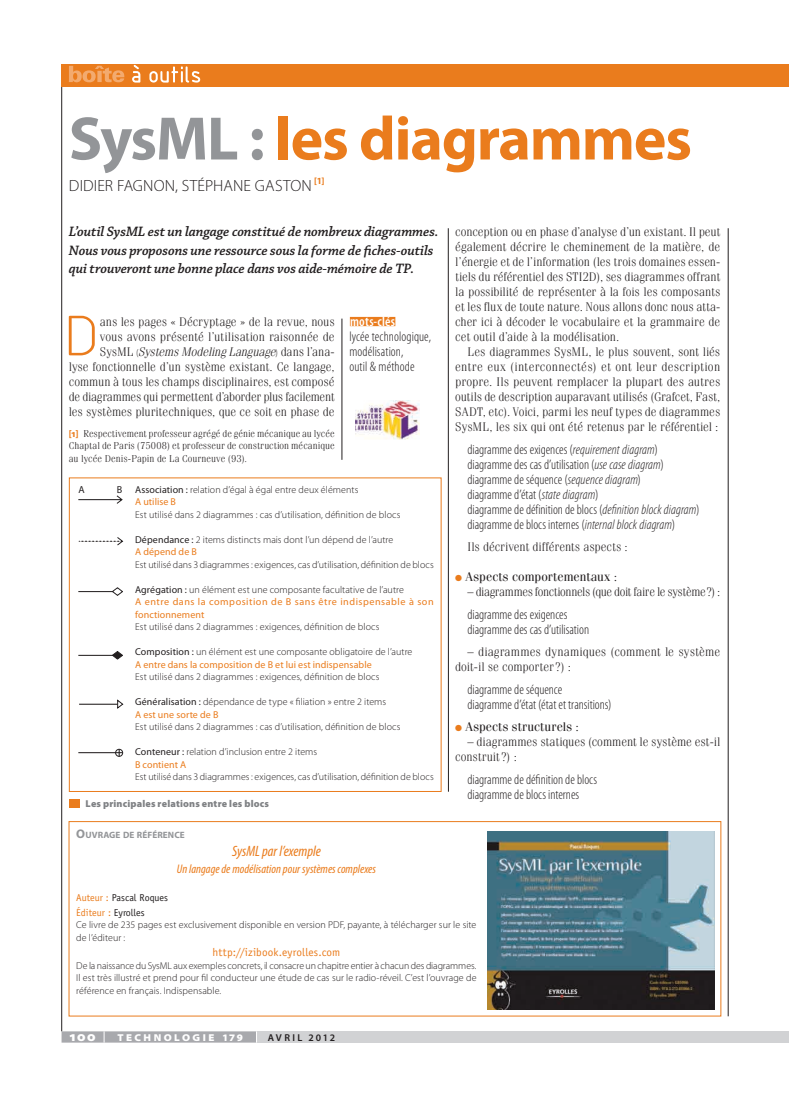
<style>
.page{position:relative;width:797px;height:1105px;background:#fff}
.page>*{position:absolute;margin:0;border:0;box-sizing:border-box;transform-origin:0 0}
.t1{font:700 61.88px "Myriad Pro";letter-spacing:-.02em;color:#ea7c1d}
.t2{font:300 16.25px "Myriad Pro";letter-spacing:.005em;color:#231f20}
.t3{font:italic condensed 15px "Myriad Pro";color:#ea7c1d}
.t4{font:italic 600 14.38px/18.8px "Chaparral Pro";letter-spacing:-.01em;color:#231f20}
.t5{font:300 condensed 13.75px/15px "Myriad Pro";color:#231f20}
.t6{font:600 condensed 13.75px "Myriad Pro";letter-spacing:.015em;color:#fff}
.t7{font:900 semi-expanded 13.75px "Myriad Pro";color:#fff}
.t8{font:300 12.5px/15px "Fenice Std";letter-spacing:-.005em;color:#231f20;text-align:justify}
.t9{font:300 12.5px "Fenice Std";letter-spacing:-.03em;color:#231f20}
.t10{font:12.5px "Fenice Std";letter-spacing:.005em;color:#231f20}
.t11{font:italic condensed 12.5px "Myriad Pro";color:#ea7c1d}
.t12{font:11.25px "Officina Sans Std";letter-spacing:.015em;color:#ea7c1d}
.t13{font:10.25px "Myriad Pro";color:#231f20}
.t14{font:300 10px/12.5px "Myriad Pro";letter-spacing:.005em;color:#231f20}
.t15{font:300 10px/12.5px "Fenice Std";letter-spacing:.005em;color:#231f20;text-align:justify}
.t16{font:10px/12.5px "Myriad Pro";letter-spacing:.045em;color:#ea7c1d}
.t17{font:10px/12.5px "Myriad Pro";letter-spacing:.015em;color:#ea7c1d}
.t18{font:900 10px "Myriad Pro";letter-spacing:.015em;color:#808285}
.t19{font:10px/15px "Officina Sans Std";color:#231f20}
.t20{font:900 semi-expanded 10px "Myriad Pro";letter-spacing:.24em;color:#fff}
.t21{font:600 10px "Myriad Pro";letter-spacing:.205em;color:#231f20}
.t22{font:700 9.12px "Myriad Pro";letter-spacing:.01em;color:#939598}
.s1{color:#939598}
.s2{font-family:"Myriad Pro";font-stretch:condensed;font-size:10px}
.s3{font-style:italic}
.s4{font-family:"Myriad Pro";font-weight:700;color:#ea7c1d}
.s5{font-weight:400}
.s6{font-weight:400;color:#ea7c1d}
.s7{color:#231f20}
.s8{font-weight:300;color:#231f20}
.s9{font-size:12.5px}
.s10{color:#ea7c1d}
</style>
<div class="page">
<hr style="left:61px;top:86px;width:1px;height:945px;background:#231f20">
<div style="left:770px;top:64px;width:18px;height:22px;background:#ea7c1d"></div>
<div style="left:62px;top:64px;width:708px;height:22px;background:#ea7c1d"></div>
<div style="left:256px;top:1031px;width:514px;height:12px;background:#d1d2d4"></div>
<svg style="left:62px;top:1031px;width:195px;height:12px;background:#aeafb2"></svg>
<div style="left:770px;top:1031px;width:18px;height:12px;background:#d1d2d4"></div>
<svg style="left:69px;top:66px;width:55px;height:16px"></svg>
<svg style="left:132px;top:64px;width:9px;height:19px"></svg>
<svg style="left:149px;top:66px;width:52px;height:17px"></svg>
<svg style="left:69px;top:316px;width:26px;height:39px"></svg>
<div style="left:350px;top:317px;width:45px;height:9px;background:#ea7c1d"></div>
<hr style="left:448px;top:228px;width:1px;height:564px;background:#231f20">
<hr style="left:728px;top:228px;width:1px;height:788px;background:#231f20">
<div style="left:69px;top:821px;width:652px;height:195px;border:1px solid #ea7c1d"></div>
<img style="left:487px;top:831px;width:227px;height:178px">
<hr style="left:342px;top:319px;width:1px;height:141px;background:#231f20">
<div style="left:69px;top:478px;width:372px;height:314px;border:1px solid #ea7c1d"></div>
<svg style="left:78px;top:495px;width:45px;height:9px"></svg>
<svg style="left:79px;top:537px;width:44px;height:9px"></svg>
<hr style="left:78px;top:655px;width:43px;height:1px;background:#231f20">
<svg style="left:111px;top:651px;width:12px;height:9px"></svg>
<hr style="left:79px;top:704px;width:43px;height:1px;background:#231f20">
<svg style="left:116px;top:699px;width:7px;height:10px"></svg>
<hr style="left:78px;top:752px;width:45px;height:1px;background:#231f20">
<div style="left:115px;top:749px;width:8px;height:8px;border:1px solid #231f20;border-radius:50%"></div>
<hr style="left:78px;top:591px;width:43px;height:1px;background:#231f20">
<svg style="left:111px;top:587px;width:12px;height:9px"></svg>
<img style="left:356px;top:400px;width:63px;height:39px">
<div style="left:69px;top:799px;width:10px;height:8px;background:#ea7c1d"></div>
<h1 class="t1" style="left:69px;top:98px;width:624px"><span class="s1">SysML :</span> les diagrammes</h1>
<h2 class="t2" style="left:69px;top:176px;width:257px">DIDIER FAGNON, STÉPHANE GASTON <sup>[1]</sup></h2>
<p class="t4" style="left:69px;top:223px;width:371px">L’outil SysML est un langage constitué de nombreux diagrammes.<br>Nous vous proposons une ressource sous la forme de fiches-outils qui trouveront une bonne place dans vos aide-mémoire de TP.</p>
<p class="t8" style="left:69px;top:314px;width:267px;text-align:right">ans les pages « Décryptage » de la revue, nous<br>vous avons présenté l’utilisation raisonnée de SysML <span class="s2">(</span><span class="s3">Systems Modeling Language</span><span class="s2">)</span> dans l’ana-<br>lyse fonctionnelle d’un système existant. Ce langage, commun à tous les champs disciplinaires, est composé de diagrammes qui permettent d’aborder plus facilement les systèmes pluritechniques, que ce soit en phase de</p>
<p class="t15" style="left:69px;top:427px;width:267px"><span class="s4">[1]</span> Respectivement professeur agrégé de génie mécanique au lycée Chaptal de Paris (75008) et professeur de construction mécanique au lycée Denis-Papin de La Courneuve (93).</p>
<p class="t6" style="left:350px;top:313px;width:46px">mots-clés</p>
<p class="t5" style="left:349px;top:329px;width:83px">lycée technologique, modélisation,<br>outil &amp; méthode</p>
<p class="t13" style="left:78px;top:483px;width:8px">A</p>
<p class="t13" style="left:117px;top:483px;width:7px">B</p>
<p class="t14" style="left:135px;top:483px;width:225px"><span class="s5">Association :</span> relation d’égal à égal entre deux éléments<br><span class="s6">A utilise B</span></p>
<p class="t14" style="left:135px;top:508px;width:267px">Est utilisé dans 2 diagrammes : cas d’utilisation, définition de blocs</p>
<p class="t14" style="left:135px;top:533px;width:260px"><span class="s5">Dépendance :</span> 2 items distincts mais dont l’un dépend de l’autre<br><span class="s6">A dépend de B</span></p>
<p class="t14" style="left:135px;top:558px;width:300px">Est utilisé dans 3 diagrammes : exigences, cas d’utilisation, définition de blocs</p>
<p class="t16" style="left:135px;top:583px;width:300px"><span class="s7">Agrégation :</span> <span class="s8">un élément est une composante facultative de l’autre<br></span>A entre dans la composition de B sans être indispensable à son fonctionnement</p>
<p class="t14" style="left:135px;top:620px;width:246px">Est utilisé dans 2 diagrammes : exigences, définition de blocs</p>
<p class="t17" style="left:135px;top:645px;width:279px"><span class="s7">Composition :</span> <span class="s8">un élément est une composante obligatoire de l’autre<br></span>A entre dans la composition de B et lui est indispensable</p>
<p class="t14" style="left:135px;top:670px;width:246px">Est utilisé dans 2 diagrammes : exigences, définition de blocs</p>
<p class="t14" style="left:135px;top:695px;width:252px"><span class="s5">Généralisation :</span> dépendance de type « filiation » entre 2 items<br><span class="s6">A est une sorte de B</span></p>
<p class="t14" style="left:135px;top:720px;width:267px">Est utilisé dans 2 diagrammes : cas d’utilisation, définition de blocs</p>
<p class="t14" style="left:135px;top:745px;width:184px"><span class="s5">Conteneur :</span> relation d’inclusion entre 2 items<br><span class="s6">B contient A</span></p>
<p class="t14" style="left:135px;top:770px;width:300px">Est utilisé dans 3 diagrammes : exigences, cas d’utilisation, définition de blocs</p>
<p class="t18" style="left:86px;top:797px;width:185px">Les principales relations entre les blocs</p>
<p class="t22" style="left:76px;top:829px;width:110px"><span class="s9">O</span>UVRAGE DE RÉFÉRENCE</p>
<p class="t3" style="left:232px;top:842px;width:90px">SysML par l’exemple</p>
<p class="t11" style="left:177px;top:862px;width:200px">Un langage de modélisation pour systèmes complexes</p>
<p class="t8" style="left:455px;top:224px;width:267px">conception ou en phase d’analyse d’un existant. Il peut également décrire le cheminement de la matière, de l’énergie et de l’information (les trois domaines essen&shy;tiels du référentiel des STI2D), ses diagrammes offrant la possibilité de représenter à la fois les composants et les flux de toute nature. Nous allons donc nous atta&shy;cher ici à décoder le vocabulaire et la grammaire de cet outil d’aide à la modélisation.</p>
<p class="t8" style="left:455px;top:344px;width:266px;text-indent:12px">Les diagrammes SysML, le plus souvent, sont liés entre eux (interconnectés) et ont leur description propre. Ils peuvent remplacer la plupart des autres outils de description auparavant utilisés (Grafcet, Fast, SADT, etc). Voici, parmi les neuf types de diagrammes SysML, les six qui ont été retenus par le référentiel :</p>
<p class="t5" style="left:467px;top:442px;width:234px">diagramme des exigences (<span class="s3">requirement diagram</span>) diagramme des cas d’utilisation (<span class="s3">use case diagram</span>) diagramme de séquence (<span class="s3">sequence diagram</span>)<br>diagramme d’état (<span class="s3">state diagram</span>)<br>diagramme de définition de blocs (<span class="s3">definition block diagram</span>) diagramme de blocs internes (<span class="s3">internal block diagram</span>)</p>
<p class="t8" style="left:467px;top:539px;width:162px">Ils décrivent différents aspects :</p>
<p class="t10" style="left:455px;top:569px;width:163px"><span class="s10">●</span> Aspects comportementaux :</p>
<p class="t9" style="left:467px;top:585px;width:254px">– diagrammes fonctionnels (que doit faire le système ?) :</p>
<p class="t5" style="left:467px;top:607px;width:123px">diagramme des exigences diagramme des cas d’utilisation</p>
<p class="t8" style="left:455px;top:644px;width:266px;text-indent:12px">– diagrammes dynamiques (comment le système doit-il se comporter ?) :</p>
<p class="t5" style="left:467px;top:682px;width:145px">diagramme de séquence<br>diagramme d’état (état et transitions)</p>
<p class="t10" style="left:455px;top:719px;width:125px"><span class="s10">●</span> Aspects structurels :</p>
<p class="t8" style="left:455px;top:734px;width:267px;text-indent:12px">– diagrammes statiques (comment le système est-il construit ?) :</p>
<p class="t5" style="left:467px;top:772px;width:131px">diagramme de définition de blocs diagramme de blocs internes</p>
<p class="t19" style="left:76px;top:890px;width:93px"><span class="s10">Auteur :</span> Pascal Roques<br><span class="s10">Éditeur :</span> Eyrolles</p>
<p class="t14" style="left:76px;top:919px;width:401px">Ce livre de 235 pages est exclusivement disponible en version PDF, payante, à télécharger sur le site de l’éditeur :</p>
<p class="t12" style="left:212px;top:946px;width:129px">http://izibook.eyrolles.com</p>
<p class="t14" style="left:76px;top:959px;width:401px;text-align:justify">De la naissance du SysML aux exemples concrets, il consacre un chapitre entier à chacun des diagrammes.<br>Il est très illustré et prend pour fil conducteur une étude de cas sur le radio-réveil. C’est l’ouvrage de référence en français. Indispensable.</p>
<p class="t7" style="left:69px;top:1027px;width:28px">100</p>
<p class="t20" style="left:118px;top:1030px;width:127px">TECHNOLOGIE 179</p>
<p class="t21" style="left:268px;top:1031px;width:69px">AVRIL 2012</p>
</div>
